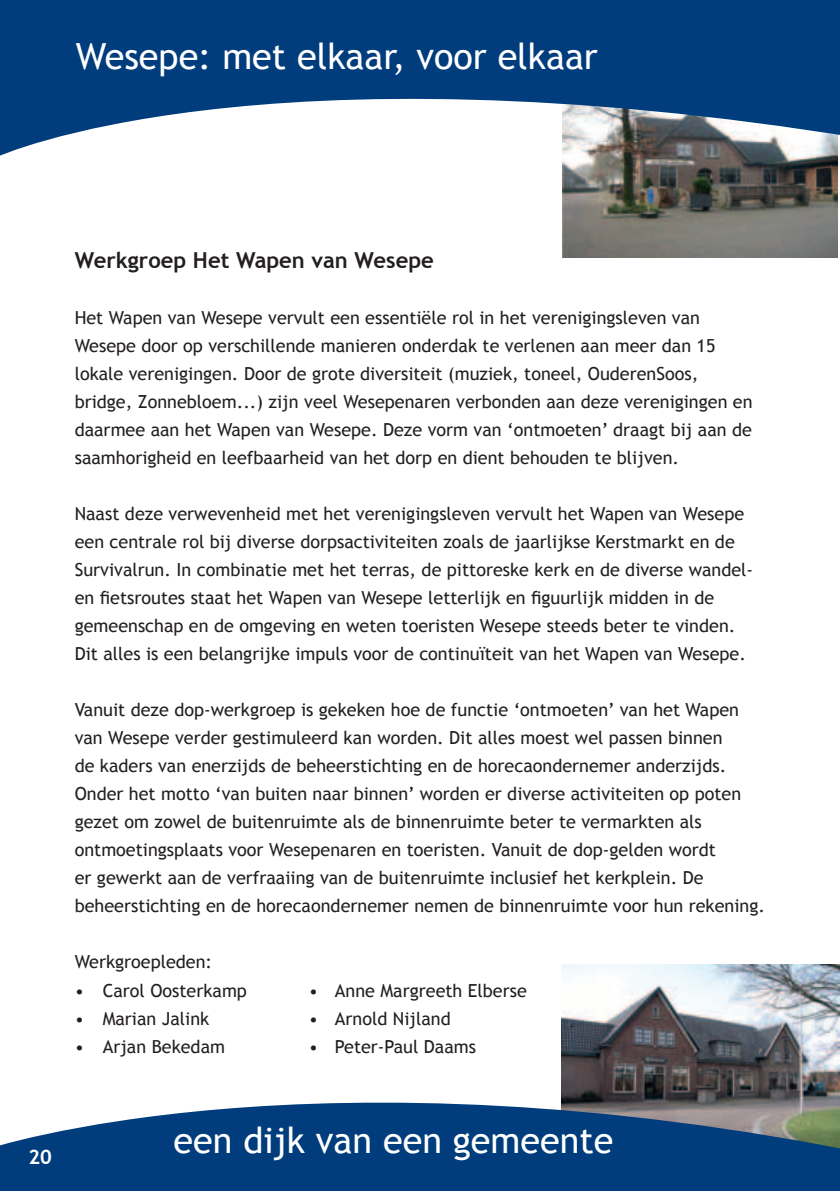
<style>
.page{position:relative;width:840px;height:1191px;background:#fff}
.page>*{position:absolute;margin:0;border:0;box-sizing:border-box;transform-origin:0 0}
.t1{font:36px "Trebuchet MS";color:#fff}
.t2{font:700 22px "Trebuchet MS";color:#231f20}
.t3{font:700 20px "Trebuchet MS";color:#fff}
.t4{font:18px/28px "Trebuchet MS";color:#231f20}
</style>
<div class="page">
<img style="left:561px;top:964px;width:278px;height:115px">
<img style="left:562px;top:198px;width:274px;height:59px">
<svg style="left:0;top:154px;width:838px;height:44px"></svg>
<svg style="left:156px;top:1079px;width:683px;height:37px"></svg>
<svg style="left:0;top:1116px;width:839px;height:75px;background:#104781"></svg>
<svg style="left:0;top:0;width:839px;height:154px;fill:#013d7d"></svg>
<h1 class="t1" style="left:76px;top:35px;width:523px">Wesepe: met elkaar, voor elkaar</h1>
<p class="t2" style="left:75px;top:246px;width:360px">Werkgroep Het Wapen van Wesepe</p>
<p class="t4" style="left:75px;top:304px;width:679px">Het Wapen van Wesepe vervult een essentiële rol in het verenigingsleven van Wesepe door op verschillende manieren onderdak te verlenen aan meer dan 15 lokale verenigingen. Door de grote diversiteit (muziek, toneel, OuderenSoos, bridge, Zonnebloem... ) zijn veel Wesepenaren verbonden aan deze verenigingen en daarmee aan het Wapen van Wesepe. Deze vorm van ‘ontmoeten’ draagt bij aan de saamhorigheid en leefbaarheid van het dorp en dient behouden te blijven.</p>
<p class="t4" style="left:75px;top:500px;width:679px">Naast deze verwevenheid met het verenigingsleven vervult het Wapen van Wesepe een centrale rol bij diverse dorpsactiviteiten zoals de jaarlijkse Kerstmarkt en de Survivalrun. In combinatie met het terras, de pittoreske kerk en de diverse wandel&shy;en fietsroutes staat het Wapen van Wesepe letterlijk en figuurlijk midden in de gemeenschap en de omgeving en weten toeristen Wesepe steeds beter te vinden.<br>Dit alles is een belangrijke impuls voor de continuïteit van het Wapen van Wesepe.</p>
<p class="t4" style="left:75px;top:696px;width:687px">Vanuit deze dop-werkgroep is gekeken hoe de functie ‘ontmoeten’ van het Wapen van Wesepe verder gestimuleerd kan worden. Dit alles moest wel passen binnen<br>de kaders van enerzijds de beheerstichting en de horecaondernemer anderzijds.<br>Onder het motto ‘van buiten naar binnen’ worden er diverse activiteiten op poten gezet om zowel de buitenruimte als de binnenruimte beter te vermarkten als ontmoetingsplaats voor Wesepenaren en toeristen. Vanuit de dop-gelden wordt<br>er gewerkt aan de verfraaiing van de buitenruimte inclusief het kerkplein. De beheerstichting en de horecaondernemer nemen de binnenruimte voor hun rekening.</p>
<p class="t4" style="left:75px;top:948px;width:139px">Werkgroepleden:</p>
<p class="t4" style="left:75px;top:976px;width:174px">• Carol Oosterkamp</p>
<p class="t4" style="left:309px;top:976px;width:219px">• Anne Margreeth Elberse</p>
<p class="t4" style="left:75px;top:1004px;width:136px">• Marian Jalink</p>
<p class="t4" style="left:309px;top:1004px;width:143px">• Arnold Nijland</p>
<p class="t4" style="left:75px;top:1032px;width:152px">• Arjan Bekedam</p>
<p class="t4" style="left:309px;top:1032px;width:168px">• Peter-Paul Daams</p>
<p class="t3" style="left:28px;top:1144px;width:25px">20</p>
<h1 class="t1" style="left:173px;top:1119px;width:441px">een dijk van een gemeente</h1>
</div>
